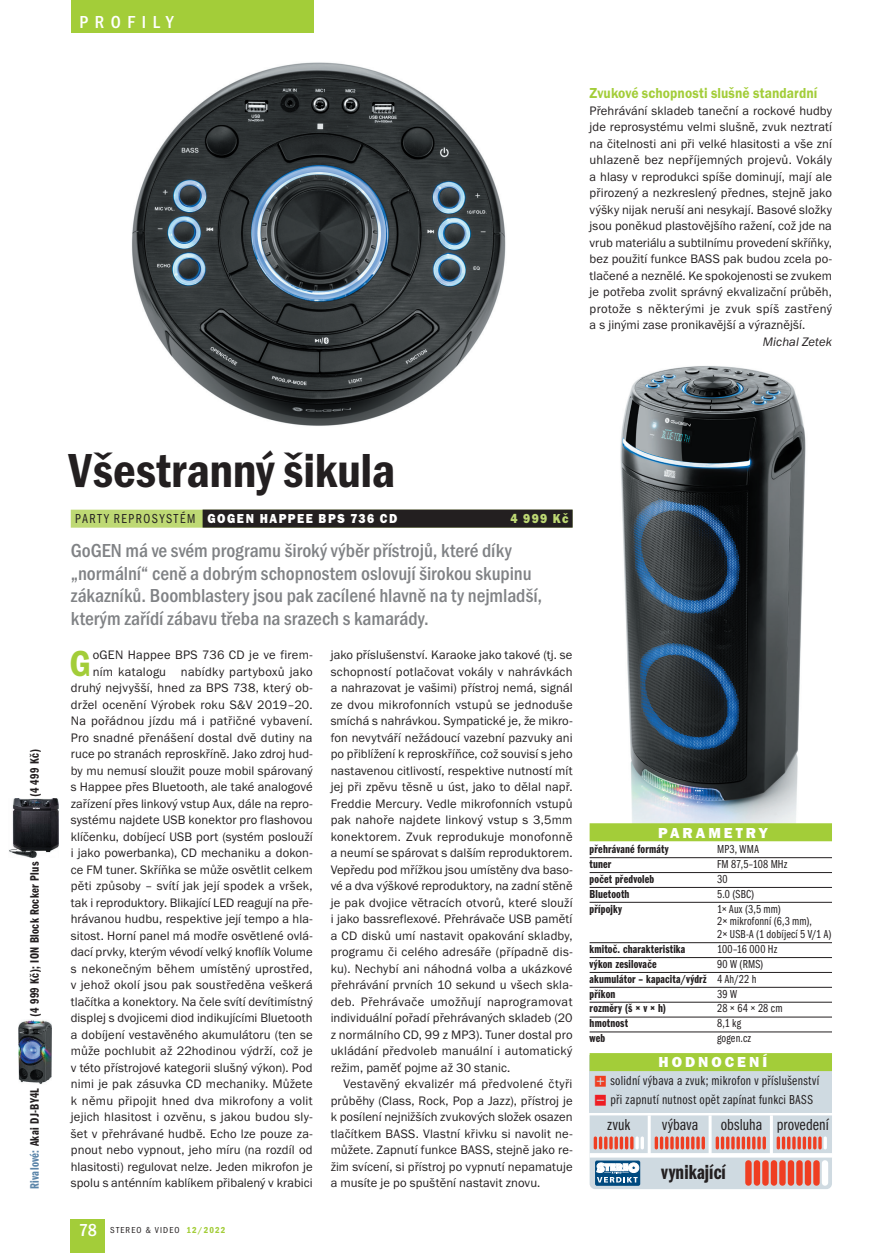
<style>
.page{position:relative;width:892px;height:1253px;background:#fff}
.page>*{position:absolute;margin:0;border:0;box-sizing:border-box;transform-origin:0 0}
.t1{font:49.5px "Franklin Got Itc TOT Dem Con";color:#231f20}
.t2{font:37.5px "Franklin Got Itc TOT Dem Con";color:#a3cd39}
.t3{font:21px "Franklin Got Itc TOT Dem Com";letter-spacing:.005em;color:#231f20}
.t4{font:19.5px/22.5px "Franklin Got Itc TOT Med Con";color:#808285}
.t5{font:18px "Franklin Got Itc TOT Med Con";letter-spacing:.365em;color:#fff}
.t6{font:16.5px "Franklin Got Itc TOT Boo Com";letter-spacing:.005em;color:#231f20}
.t7{font:15px "Franklin Got Itc TOT Dem";letter-spacing:.005em;color:#a3cd39;scale:.9 1}
.t8{font:15px "Franklin Got Itc TOT Hea";letter-spacing:.195em;color:#fff}
.t9{font:13.5px/19.2px "Franklin Got Itc TOT Boo Com";letter-spacing:.025em;color:#231f20}
.t10{font:13.5px "Franklin Got Itc TOT Hea";letter-spacing:.125em;color:#fff;scale:.9 1}
.t11{font:13.5px "Franklin Got Itc TOT Hea";color:#bed974;scale:.9 1}
.t12{font:12.75px/16.5px "Franklin Got Itc TOT Boo";letter-spacing:.01em;color:#231f20;text-align:justify}
.t13{font:12.75px "Franklin Got Itc TOT Dem Com";letter-spacing:.025em;color:#231f20}
.t14{font:12.75px "Franklin Got Itc TOT Boo Ita";letter-spacing:.005em;color:#231f20}
.t15{font:12px/14.9px "Franklin Got Itc TOT Dem Com";letter-spacing:.015em;color:#231f20}
.t16{font:12px/12.8px "Franklin Got Itc TOT Boo Com";letter-spacing:.015em;color:#231f20}
.t17{font:9px "Franklin Got Itc TOT Boo Con";letter-spacing:.125em;color:#231f20}
.s1{color:#5b85a9}
.s2{font-family:"Franklin Got Itc TOT Boo Con";color:#231f20}
.s3{font-family:"Franklin Got Itc TOT Med Con";font-size:18px;color:#fff}
.s4{font-family:"Franklin Got Itc TOT Dem Con";color:#a3cd39}
.s5{font-family:"Franklin Got Itc TOT Boo Com"}
.s6{font-family:"Button Bonus Square Negative";color:#ef3e22}
.s7{font-family:"Button Bonus Square Negative";color:#ee1d23}
</style>
<div class="page">
<div style="left:71px;top:1219px;width:34px;height:34px;background:#a3cd39"></div>
<div style="left:71px;top:0;width:242px;height:33px;background:#a3cd39"></div>
<img style="left:589px;top:366px;width:217px;height:470px">
<div style="left:71px;top:510px;width:502px;height:18px;background:#bed974"></div>
<div style="left:203px;top:510px;width:370px;height:18px;background:#231f20"></div>
<div style="left:590px;top:823px;width:242px;height:18px;background:#a3cd39"></div>
<hr style="left:590px;top:857px;width:242px;height:1px;background:#231f20">
<hr style="left:590px;top:872px;width:242px;height:1px;background:#231f20">
<hr style="left:590px;top:887px;width:242px;height:1px;background:#231f20">
<hr style="left:590px;top:902px;width:242px;height:1px;background:#231f20">
<hr style="left:590px;top:942px;width:242px;height:1px;background:#231f20">
<hr style="left:590px;top:957px;width:242px;height:1px;background:#231f20">
<hr style="left:590px;top:972px;width:242px;height:1px;background:#231f20">
<hr style="left:590px;top:987px;width:242px;height:1px;background:#231f20">
<hr style="left:590px;top:1002px;width:242px;height:1px;background:#231f20">
<hr style="left:590px;top:1017px;width:242px;height:1px;background:#231f20">
<hr style="left:590px;top:1032px;width:242px;height:1px;background:#231f20">
<div style="left:590px;top:1056px;width:242px;height:57px;background:#cfdae1"></div>
<div style="left:590px;top:1053px;width:242px;height:18px;background:#a3cd39"></div>
<svg style="left:590px;top:1115px;width:242px;height:74px;background:#cebabd"></svg>
<svg style="left:818px;top:1136px;width:4px;height:13px"></svg>
<svg style="left:823px;top:1136px;width:4px;height:13px"></svg>
<hr style="left:648px;top:1115px;width:3px;height:40px;background:#fff">
<hr style="left:709px;top:1115px;width:3px;height:40px;background:#fff">
<hr style="left:770px;top:1115px;width:3px;height:40px;background:#fff">
<div style="left:590px;top:1153px;width:242px;height:5px;background:#fff"></div>
<img style="left:132px;top:62px;width:374px;height:364px">
<img style="left:18px;top:1020px;width:33px;height:64px">
<img style="left:9px;top:799px;width:50px;height:58px">
<h3 class="t5" style="left:79px;top:11px;width:96px">PROFILY</h3>
<p class="t7" style="left:590px;top:85px;width:255px">Zvukové schopnosti slušně standardní</p>
<p class="t12" style="left:590px;top:103px;width:244px">Přehrávání skladeb taneční a rockové hudby jde reprosystému velmi slušně, zvuk neztratí na čitelnosti ani při velké hlasitosti a vše zní uhlazeně bez nepříjemných projevů. Vokály a hlasy v reprodukci spíše dominují, mají ale přirozený a nezkreslený přednes, stejně jako výšky nijak neruší ani nesykají. Basové složky jsou poněkud plastovějšího ražení, což jde na vrub materiálu a subtilnímu provedení skříňky, bez použití funkce BASS pak budou zcela po&shy;tlačené a neznělé. Ke spokojenosti se zvukem je potřeba zvolit správný ekvalizační průběh, protože s některými je zvuk spíš zastřený a s jinými zase pronikavější a výraznější.</p>
<p class="t14" style="left:763px;top:335px;width:71px">Michal Zetek</p>
<p class="t13" style="left:28px;top:797px;width:49px;rotate:-90deg">(4 499 Kč)</p>
<p class="t13" style="left:28px;top:1017px;width:156px;rotate:-90deg">(4 999 Kč); ION Block Rocker Plus</p>
<p class="t13" style="left:28px;top:1189px;width:103px;rotate:-90deg"><span class="s1">Rivalové:</span> Akai DJ-BY4L</p>
<h1 class="t1" style="left:69px;top:442px;width:328px">Všestranný šikula</h1>
<p class="t10" style="left:75px;top:511px;width:359px"><span class="s2">PARTY REPROSYSTÉM</span> GOGEN HAPPEE BPS 736 CD</p>
<p class="t11" style="left:511px;top:511px;width:66px">4 999 Kč</p>
<p class="t4" style="left:71px;top:540px;width:473px">GoGEN má ve svém programu široký výběr přístrojů, které díky „normální“ ceně a dobrým schopnostem oslovují širokou skupinu zákazníků. Boomblastery jsou pak zacílené hlavně na ty nejmladší, kterým zařídí zábavu třeba na srazech s kamarády.</p>
<p class="t12" style="left:71px;top:647px;width:243px;text-align:right">oGEN Happee BPS 736 CD je ve firem&shy;ním katalogu nabídky partyboxů jako druhý nejvyšší, hned za BPS 738, který ob&shy;držel ocenění Výrobek roku S&amp;V 2019–20.<br>Na pořádnou jízdu má i patřičné vybavení.<br>Pro snadné přenášení dostal dvě dutiny na ruce po stranách reproskříně. Jako zdroj hud&shy;by mu nemusí sloužit pouze mobil spárovaný s Happee přes Bluetooth, ale také analogové zařízení přes linkový vstup Aux, dále na repro&shy;systému najdete USB konektor pro flashovou klíčenku, dobíjecí USB port (systém poslouží i jako powerbanka), CD mechaniku a dokon&shy;ce FM tuner. Skříňka se může osvětlit celkem pěti způsoby – svítí jak její spodek a vršek, tak i reproduktory. Blikající LED reagují na pře&shy;hrávanou hudbu, respektive její tempo a hla&shy;sitost. Horní panel má modře osvětlené ovlá&shy;dací prvky, kterým vévodí velký knoflík Volume s nekonečným během umístěný uprostřed, v jehož okolí jsou pak soustředěna veškerá tlačítka a konektory. Na čele svítí devítimístný displej s dvojicemi diod indikujícími Bluetooth a dobíjení vestavěného akumulátoru (ten se může pochlubit až 22hodinou výdrží, což je v této přístrojové kategorii slušný výkon). Pod nimi je pak zásuvka CD mechaniky. Můžete k němu připojit hned dva mikrofony a volit jejich hlasitost i ozvěnu, s jakou budou sly&shy;šet v přehrávané hudbě. Echo lze pouze za&shy;pnout nebo vypnout, jeho míru (na rozdíl od hlasitosti) regulovat nelze. Jeden mikrofon je spolu s anténním kablíkem přibalený v krabici</p>
<p class="t12" style="left:331px;top:647px;width:243px">jako příslušenství. Karaoke jako takové (tj. se schopností potlačovat vokály v nahrávkách a nahrazovat je vašimi) přístroj nemá, signál ze dvou mikrofonních vstupů se jednoduše smíchá s nahrávkou. Sympatické je, že mikro&shy;fon nevytváří nežádoucí vazební pazvuky ani po přiblížení k reproskříňce, což souvisí s jeho nastavenou citlivostí, respektive nutností mít jej při zpěvu těsně u úst, jako to dělal např.<br>Freddie Mercury. Vedle mikrofonních vstupů pak nahoře najdete linkový vstup s 3,5mm konektorem. Zvuk reprodukuje monofonně a neumí se spárovat s dalším reproduktorem.<br>Vepředu pod mřížkou jsou umístěny dva baso&shy;vé a dva výškové reproduktory, na zadní stěně je pak dvojice větracích otvorů, které slouží i jako bassreflexové. Přehrávače USB pamětí a CD disků umí nastavit opakování skladby, programu či celého adresáře (případně dis&shy;ku). Nechybí ani náhodná volba a ukázkové přehrávání prvních 10 sekund u všech skla&shy;deb. Přehrávače umožňují naprogramovat individuální pořadí přehrávaných skladeb (20 z normálního CD, 99 z MP3). Tuner dostal pro ukládání předvoleb manuální i automatický režim, paměť pojme až 30 stanic.</p>
<h2 class="t2" style="left:69px;top:642px;width:23px">G</h2>
<p class="t12" style="left:331px;top:1076px;width:243px;text-indent:13px">Vestavěný ekvalizér má předvolené čtyři průběhy (Class, Rock, Pop a Jazz), přístroj je k posílení nejnižších zvukových složek osazen tlačítkem BASS. Vlastní křivku si navolit ne&shy;můžete. Zapnutí funkce BASS, stejně jako re&shy;žim svícení, si přístroj po vypnutí nepamatuje a musíte je po spuštění nastavit znovu.</p>
<p class="t17" style="left:79px;top:1225px;width:148px"><span class="s3">78</span> STEREO &amp; VIDEO <span class="s4">12/2022</span></p>
<p class="t8" style="left:658px;top:824px;width:111px">PARAMETRY</p>
<p class="t15" style="left:590px;top:842px;width:81px">přehrávané formáty</p>
<p class="t16" style="left:717px;top:843px;width:43px">MP3, WMA</p>
<p class="t15" style="left:590px;top:857px;width:23px">tuner</p>
<p class="t16" style="left:717px;top:858px;width:72px">FM 87,5–108 MHz</p>
<p class="t15" style="left:590px;top:871px;width:66px">počet předvoleb</p>
<p class="t16" style="left:717px;top:873px;width:12px">30</p>
<p class="t15" style="left:590px;top:886px;width:41px">Bluetooth</p>
<p class="t16" style="left:717px;top:888px;width:39px">5.0 (SBC)</p>
<p class="t15" style="left:590px;top:901px;width:34px">přípojky</p>
<p class="t16" style="left:717px;top:902px;width:116px">1× Aux (3,5 mm)<br>2× mikrofonní (6,3 mm),<br>2× USB-A (1 dobíjecí 5 V/1 A)</p>
<p class="t15" style="left:590px;top:942px;width:97px">kmitoč. charakteristika</p>
<p class="t16" style="left:717px;top:943px;width:62px">100–16 000 Hz</p>
<p class="t15" style="left:590px;top:956px;width:68px">výkon zesilovače</p>
<p class="t16" style="left:717px;top:958px;width:48px">90 W (RMS)</p>
<p class="t15" style="left:590px;top:971px;width:168px">akumulátor – kapacita/výdrž <span class="s5">4 Ah/22 h </span>příkon</p>
<p class="t16" style="left:717px;top:987px;width:21px">39 W</p>
<p class="t15" style="left:590px;top:1001px;width:78px">rozměry (š × v × h)</p>
<p class="t16" style="left:717px;top:1002px;width:67px">28 × 64 × 28 cm</p>
<p class="t15" style="left:590px;top:1016px;width:40px">hmotnost</p>
<p class="t16" style="left:717px;top:1017px;width:26px">8,1 kg</p>
<p class="t15" style="left:590px;top:1031px;width:17px">web</p>
<p class="t16" style="left:717px;top:1032px;width:36px">gogen.cz</p>
<p class="t8" style="left:659px;top:1054px;width:110px">HODNOCENÍ</p>
<p class="t9" style="left:594px;top:1071px;width:227px"><span class="s6">X</span> solidní výbava a zvuk; mikrofon v příslušenství<br><span class="s7">Z</span> při zapnutí nutnost opět zapínat funkci BASS</p>
<p class="t6" style="left:607px;top:1115px;width:25px">zvuk</p>
<p class="t6" style="left:662px;top:1115px;width:37px">výbava</p>
<p class="t6" style="left:721px;top:1115px;width:110px">obsluha provedení</p>
<h3 class="t3" style="left:661px;top:1160px;width:66px">vynikající</h3>
</div>
